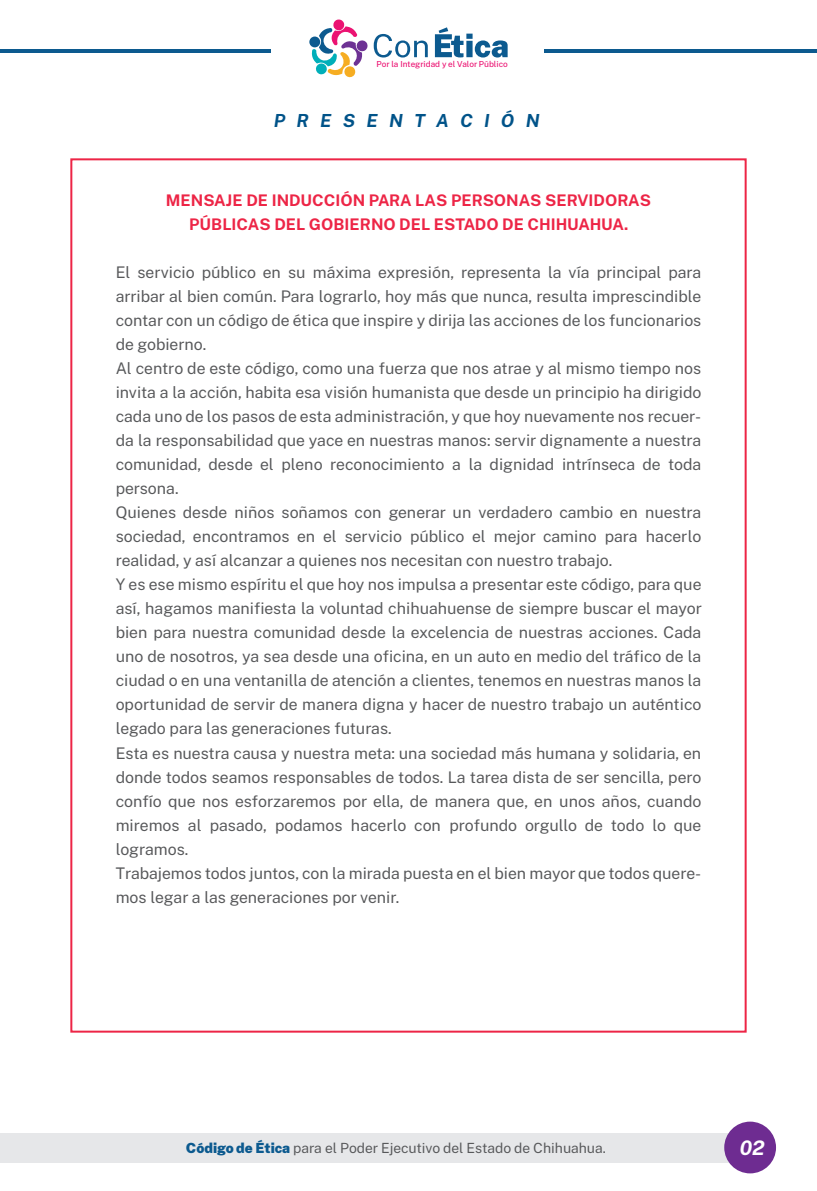
<style>
.page{position:relative;width:817px;height:1191px;background:#fff}
.page>*{position:absolute;margin:0;border:0;box-sizing:border-box;transform-origin:0 0}
.t1{font:italic 700 20px "Public Sans";color:#fff}
.t2{font:italic 700 18px "Public Sans";color:#005389}
.t3{font:16px/24px "Public Sans";color:#57585a}
.t4{font:700 16px/24px "Public Sans";color:#ed2546;text-align:center}
.t5{font:14px "Public Sans";color:#57585a}
.t6{font:500 8.2px "Public Sans";color:#eb1372}
.s1{font-weight:900;color:#0c5a8f}
</style>
<div class="page">
<div style="left:0;top:1132px;width:736px;height:30px;background:#e6e7e9"></div>
<div style="left:724px;top:1121px;width:51px;height:52px;background:#6e2c91;border-radius:50%"></div>
<hr style="left:0;top:49px;width:272px;height:4px;background:#0c5a8f">
<hr style="left:544px;top:49px;width:272px;height:4px;background:#0c5a8f">
<svg style="left:311px;top:19px;width:116px;height:59px"></svg>
<svg style="left:435px;top:27px;width:72px;height:31px"></svg>
<p class="t6" style="left:376px;top:58px;width:133px">Por la Integridad y el Valor Público</p>
<p class="t2" style="left:273px;top:107px;width:267px">P R E S E N T A C I Ó N</p>
<p class="t4" style="left:166px;top:188px;width:486px">MENSAJE DE INDUCCIÓN PARA LAS PERSONAS SERVIDORAS<br>PÚBLICAS DEL GOBIERNO DEL ESTADO DE CHIHUAHUA.</p>
<p class="t3" style="left:116px;top:260px;width:587px">El servicio público en su máxima expresión, representa la vía principal para arribar al bien común. Para lograrlo, hoy más que nunca, resulta imprescindible contar con un código de ética que inspire y dirija las acciones de los funcionarios de gobierno.<br>Al centro de este código, como una fuerza que nos atrae y al mismo tiempo nos invita a la acción, habita esa visión humanista que desde un principio ha dirigido cada uno de los pasos de esta administración, y que hoy nuevamente nos recuer&shy;da la responsabilidad que yace en nuestras manos: servir dignamente a nuestra comunidad, desde el pleno reconocimiento a la dignidad intrínseca de toda persona.<br>Quienes desde niños soñamos con generar un verdadero cambio en nuestra sociedad, encontramos en el servicio público el mejor camino para hacerlo realidad, y así alcanzar a quienes nos necesitan con nuestro trabajo.<br>Y es ese mismo espíritu el que hoy nos impulsa a presentar este código, para que así, hagamos manifiesta la voluntad chihuahuense de siempre buscar el mayor bien para nuestra comunidad desde la excelencia de nuestras acciones. Cada uno de nosotros, ya sea desde una oficina, en un auto en medio del tráfico de la ciudad o en una ventanilla de atención a clientes, tenemos en nuestras manos la oportunidad de servir de manera digna y hacer de nuestro trabajo un auténtico legado para las generaciones futuras.<br>Esta es nuestra causa y nuestra meta: una sociedad más humana y solidaria, en donde todos seamos responsables de todos. La tarea dista de ser sencilla, pero confío que nos esforzaremos por ella, de manera que, en unos años, cuando miremos al pasado, podamos hacerlo con profundo orgullo de todo lo que logramos.<br>Trabajemos todos juntos, con la mirada puesta en el bien mayor que todos quere&shy;mos legar a las generaciones por venir.</p>
<p class="t5" style="left:186px;top:1137px;width:421px"><span class="s1">Código de Ética</span> para el Poder Ejecutivo del Estado de Chihuahua.</p>
<p class="t1" style="left:739px;top:1131px;width:26px">02</p>
</div>
